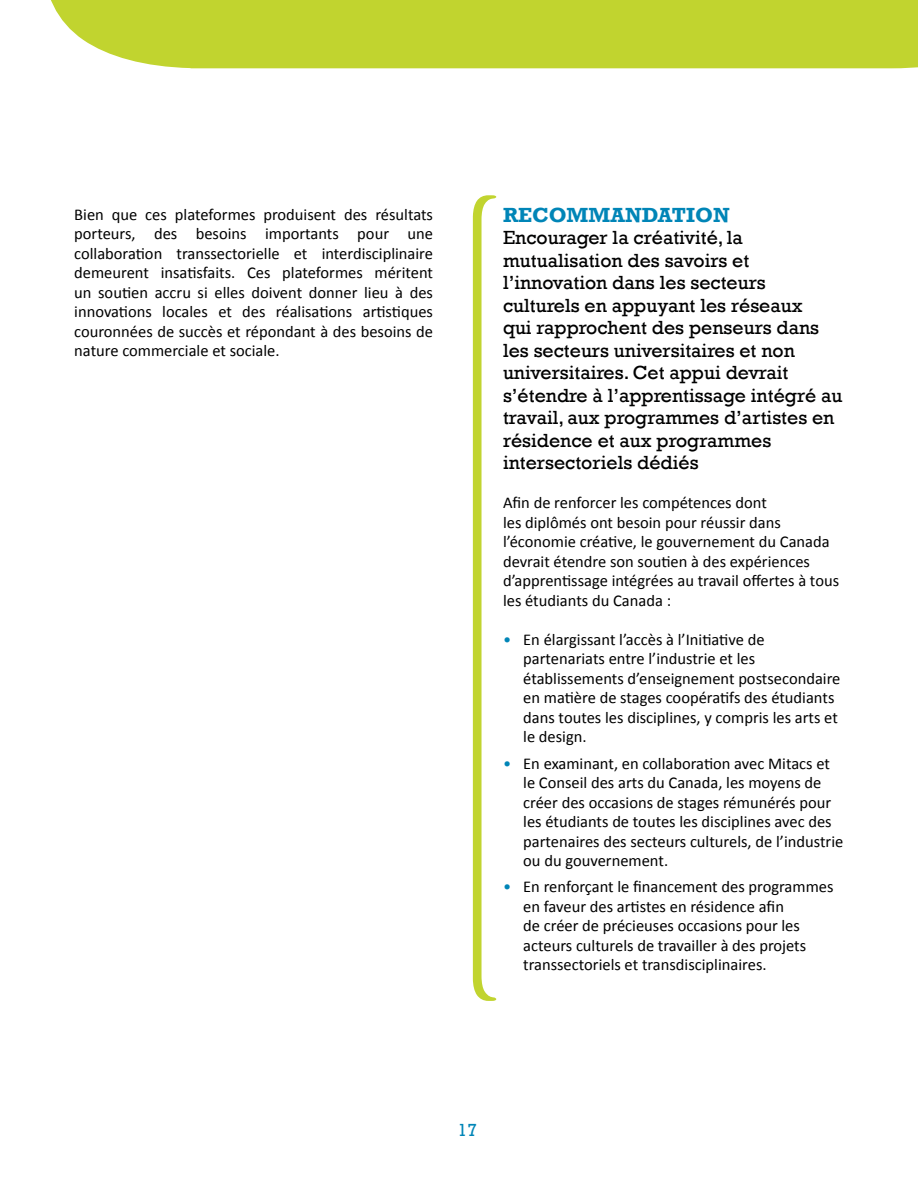
<style>
.page{position:relative;width:918px;height:1188px;background:#fff}
.page>*{position:absolute;margin:0;border:0;box-sizing:border-box;transform-origin:0 0}
.t1{font:700 21px "Rockwell";color:#0085b7}
.t2{font:19.5px/22.5px "Rockwell";color:#000101}
.t3{font:18px "Rockwell";color:#0085b7}
.t4{font:16.5px/19.5px "Calibri";color:#000101}
.s1{color:#0085b7}
</style>
<div class="page">
<div style="left:51px;top:0;width:867px;height:68px;background:#c1d42f"></div>
<svg style="left:473px;top:195px;width:23px;height:806px"></svg>
<p class="t4" style="left:74px;top:205px;width:360px;text-align:justify">Bien que ces plateformes produisent des résultats porteurs, des besoins importants pour une collaboration transsectorielle et interdisciplinaire demeurent insatisfaits. Ces plateformes méritent un soutien accru si elles doivent donner lieu à des innovations locales et des réalisations artistiques couronnées de succès et répondant à des besoins de nature commerciale et sociale.</p>
<p class="t1" style="left:503px;top:202px;width:228px">RECOMMANDATION</p>
<p class="t2" style="left:503px;top:227px;width:341px">Encourager la créativité, la mutualisation des savoirs et l’innovation dans les secteurs culturels en appuyant les réseaux<br>qui rapprochent des penseurs dans les secteurs universitaires et non universitaires. Cet appui devrait s’étendre à l’apprentissage intégré au travail, aux programmes d’artistes en résidence et aux programmes intersectoriels dédiés</p>
<p class="t4" style="left:503px;top:493px;width:338px">Afin de renforcer les compétences dont<br>les diplômés ont besoin pour réussir dans l’économie créative, le gouvernement du Canada devrait étendre son soutien à des expériences d’apprentissage intégrées au travail offertes à tous les étudiants du Canada :</p>
<p class="t4" style="left:523px;top:630px;width:319px;text-indent:-20px"><span class="s1">•</span> En élargissant l’accès à l’Initiative de partenariats entre l’industrie et les établissements d’enseignement postsecondaire en matière de stages coopératifs des étudiants dans toutes les disciplines, y compris les arts et le design.</p>
<p class="t4" style="left:523px;top:753px;width:322px;text-indent:-20px"><span class="s1">•</span> En examinant, en collaboration avec Mitacs et le Conseil des arts du Canada, les moyens de créer des occasions de stages rémunérés pour les étudiants de toutes les disciplines avec des partenaires des secteurs culturels, de l’industrie ou du gouvernement.</p>
<p class="t4" style="left:523px;top:877px;width:312px;text-indent:-20px"><span class="s1">•</span> En renforçant le financement des programmes en faveur des artistes en résidence afin<br>de créer de précieuses occasions pour les acteurs culturels de travailler à des projets transsectoriels et transdisciplinaires.</p>
<p class="t3" style="left:458px;top:1119px;width:21px">17</p>
</div>
